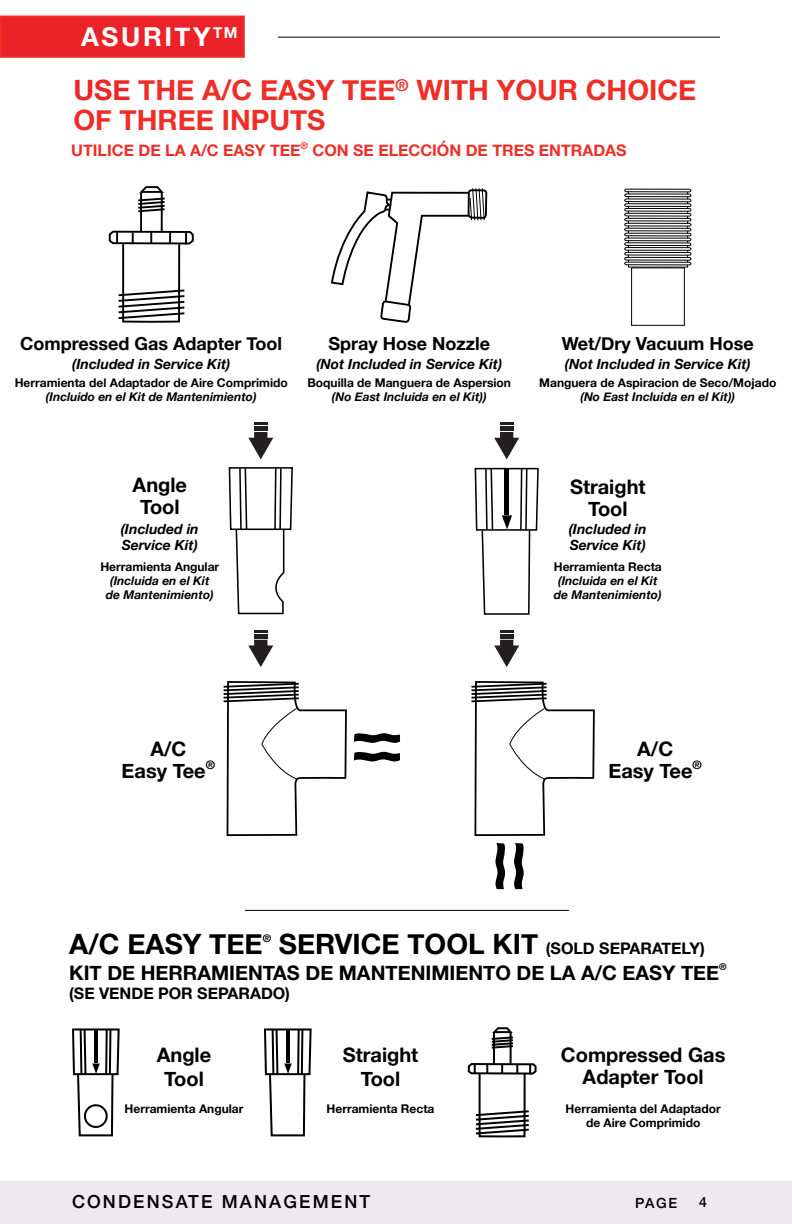
<style>
.page{position:relative;width:792px;height:1224px;background:#fff}
.page>*{position:absolute;margin:0;border:0;box-sizing:border-box;transform-origin:0 0}
.t1{font:700 28px/30px "Helvetica Neue";color:#ee2e27}
.t2{font:700 28px "Helvetica Neue";color:#000}
.t3{font:700 26px "Helvetica Neue";letter-spacing:.1em;color:#fff}
.t4{font:700 20px/22px "Helvetica Neue";color:#000;text-align:center}
.t5{font:700 18px "Helvetica Neue";color:#000}
.t6{font:500 18px "Helvetica Neue";letter-spacing:.12em;color:#000}
.t7{font:700 16px "Helvetica Neue";color:#000}
.t8{font:700 16px "Helvetica Neue";color:#ee2e27}
.t9{font:italic 700 14px/16px "Helvetica Neue";color:#000}
.t10{font:500 14px "Helvetica Neue";color:#000}
.t11{font:700 12px/14px "Helvetica Neue";color:#000;text-align:center}
.t12{font:italic 700 12px/14px "Helvetica Neue";color:#000;text-align:center}
.t13{font:700 10.4px "Helvetica Neue";color:#000}
.t14{font:700 9.4px "Helvetica Neue";color:#ee2e27}
.t15{font:700 9.4px "Helvetica Neue";color:#000}
.s1{color:#eb2627}
.s2{font-size:28px}
</style>
<div class="page">
<div style="left:0;top:16px;width:245px;height:42px;background:#eb2328;border:2px solid #ee2e27"></div>
<div style="left:0;top:1182px;width:792px;height:42px;background:#edeaee"></div>
<hr style="left:278px;top:37px;width:442px;height:1px;background:#000">
<svg style="left:108px;top:229px;width:86px;height:94px"></svg>
<svg style="left:138px;top:186px;width:27px;height:27px"></svg>
<hr style="left:140px;top:193px;width:2px;height:39px;background:#000">
<hr style="left:161px;top:192px;width:2px;height:39px;background:#000">
<svg style="left:330px;top:188px;width:158px;height:135px"></svg>
<div style="left:631px;top:267px;width:54px;height:59px;border:1px solid #000"></div>
<svg style="left:624px;top:188px;width:68px;height:78px"></svg>
<svg style="left:228px;top:467px;width:65px;height:148px"></svg>
<svg style="left:474px;top:467px;width:65px;height:148px"></svg>
<svg style="left:223px;top:681px;width:124px;height:156px"></svg>
<svg style="left:471px;top:681px;width:124px;height:156px"></svg>
<svg style="left:248px;top:432px;width:25px;height:27px"></svg>
<div style="left:254px;top:426px;width:13px;height:5px;background:#231f20"></div>
<svg style="left:254px;top:422px;width:13px;height:3px"></svg>
<svg style="left:494px;top:432px;width:25px;height:27px"></svg>
<div style="left:500px;top:426px;width:13px;height:5px;background:#231f20"></div>
<svg style="left:500px;top:422px;width:13px;height:3px"></svg>
<svg style="left:248px;top:640px;width:25px;height:27px"></svg>
<div style="left:254px;top:634px;width:13px;height:5px;background:#231f20"></div>
<svg style="left:254px;top:630px;width:13px;height:3px"></svg>
<svg style="left:494px;top:640px;width:25px;height:27px"></svg>
<div style="left:500px;top:634px;width:13px;height:5px;background:#231f20"></div>
<svg style="left:500px;top:630px;width:13px;height:3px"></svg>
<svg style="left:354px;top:733px;width:46px;height:10px"></svg>
<svg style="left:354px;top:751px;width:46px;height:11px"></svg>
<svg style="left:514px;top:843px;width:10px;height:46px"></svg>
<svg style="left:495px;top:843px;width:11px;height:46px"></svg>
<svg style="left:72px;top:1028px;width:48px;height:109px"></svg>
<div style="left:84px;top:1104px;width:24px;height:24px;border:2px solid #000;border-radius:50%"></div>
<svg style="left:264px;top:1028px;width:48px;height:109px"></svg>
<svg style="left:467px;top:1061px;width:70px;height:77px"></svg>
<svg style="left:491px;top:1027px;width:22px;height:23px"></svg>
<hr style="left:493px;top:1033px;width:2px;height:31px;background:#000">
<hr style="left:510px;top:1032px;width:2px;height:32px;background:#000">
<hr style="left:245px;top:910px;width:324px;height:1px;background:#000">
<h2 class="t3" style="left:81px;top:17px;width:158px">ASURITY<sup>TM</sup></h2>
<h1 class="t1" style="left:73px;top:76px;width:624px"><span class="s1">USE</span> THE A/C EASY TEE<sup>®</sup> WITH YOUR CHOICE<br>OF THREE INPUTS</h1>
<h3 class="t8" style="left:71px;top:138px;width:231px">UTILICE DE LA A/C EASY TEE</h3>
<p class="t14" style="left:301px;top:138px;width:9px">®</p>
<h3 class="t8" style="left:313px;top:138px;width:316px">CON SE ELECCIÓN DE TRES ENTRADAS</h3>
<h3 class="t5" style="left:20px;top:329px;width:263px">Compressed Gas Adapter Tool</h3>
<p class="t9" style="left:72px;top:357px;width:160px">(Included in Service Kit)</p>
<p class="t9" style="left:316px;top:357px;width:187px">(Not Included in Service Kit)</p>
<p class="t9" style="left:565px;top:357px;width:187px">(Not Included in Service Kit)</p>
<h3 class="t5" style="left:328px;top:329px;width:163px">Spray Hose Nozzle</h3>
<h3 class="t5" style="left:562px;top:329px;width:194px">Wet/Dry Vacuum Hose</h3>
<p class="t11" style="left:15px;top:376px;width:274px">Herramienta del Adaptador de Aire Comprimido</p>
<p class="t12" style="left:46px;top:390px;width:212px">(Incluido en el Kit de Mantenimiento)</p>
<p class="t11" style="left:308px;top:376px;width:205px">Boquilla de Manguera de Aspersion</p>
<p class="t12" style="left:332px;top:390px;width:156px">(No East Incluida en el Kit))</p>
<p class="t11" style="left:539px;top:376px;width:239px">Manguera de Aspiracion de Seco/Mojado</p>
<p class="t12" style="left:580px;top:390px;width:156px">(No East Incluida en el Kit))</p>
<h3 class="t4" style="left:133px;top:474px;width:56px">Angle<br>Tool</h3>
<h3 class="t4" style="left:570px;top:476px;width:77px">Straight<br>Tool</h3>
<p class="t9" style="left:121px;top:522px;width:80px">(Included in<br>Service Kit)</p>
<p class="t9" style="left:569px;top:522px;width:80px">(Included in<br>Service Kit)</p>
<p class="t11" style="left:100px;top:560px;width:120px">Herramienta Angular</p>
<p class="t12" style="left:106px;top:574px;width:109px">(Incluida en el Kit de Mantenimiento)</p>
<h3 class="t4" style="left:122px;top:739px;width:95px">A/C<br>Easy Tee<sup>®</sup></h3>
<p class="t11" style="left:554px;top:560px;width:109px">Herramienta Recta</p>
<p class="t12" style="left:554px;top:574px;width:109px">(Incluida en el Kit de Mantenimiento)</p>
<h3 class="t4" style="left:608px;top:739px;width:95px">A/C<br>Easy Tee<sup>®</sup></h3>
<h1 class="t2" style="left:69px;top:922px;width:195px">A/C EASY TEE</h1>
<p class="t13" style="left:263px;top:930px;width:10px">®</p>
<h3 class="t7" style="left:279px;top:935px;width:427px"><span class="s2">SERVICE TOOL KIT</span> (SOLD SEPARATELY)</h3>
<h3 class="t4" style="left:69px;top:962px;width:651px">KIT DE HERRAMIENTAS DE MANTENIMIENTO DE LA A/C EASY TEE</h3>
<p class="t15" style="left:719px;top:959px;width:9px">®</p>
<h3 class="t7" style="left:69px;top:980px;width:222px">(SE VENDE POR SEPARADO)</h3>
<h3 class="t4" style="left:157px;top:1043px;width:56px;line-height:24px">Angle<br>Tool</h3>
<h3 class="t4" style="left:343px;top:1043px;width:77px;line-height:24px">Straight<br>Tool</h3>
<h3 class="t4" style="left:561px;top:1044px;width:166px">Compressed Gas<br>Adapter Tool</h3>
<p class="t11" style="left:125px;top:1102px;width:120px">Herramienta Angular</p>
<p class="t11" style="left:327px;top:1102px;width:109px">Herramienta Recta</p>
<p class="t11" style="left:566px;top:1102px;width:157px">Herramienta del Adaptador de Aire Comprimido</p>
<h3 class="t6" style="left:72px;top:1187px;width:300px">CONDENSATE MANAGEMENT</h3>
<p class="t10" style="left:635px;top:1192px;width:44px">PAGE</p>
<p class="t10" style="left:699px;top:1191px;width:9px">4</p>
</div>
